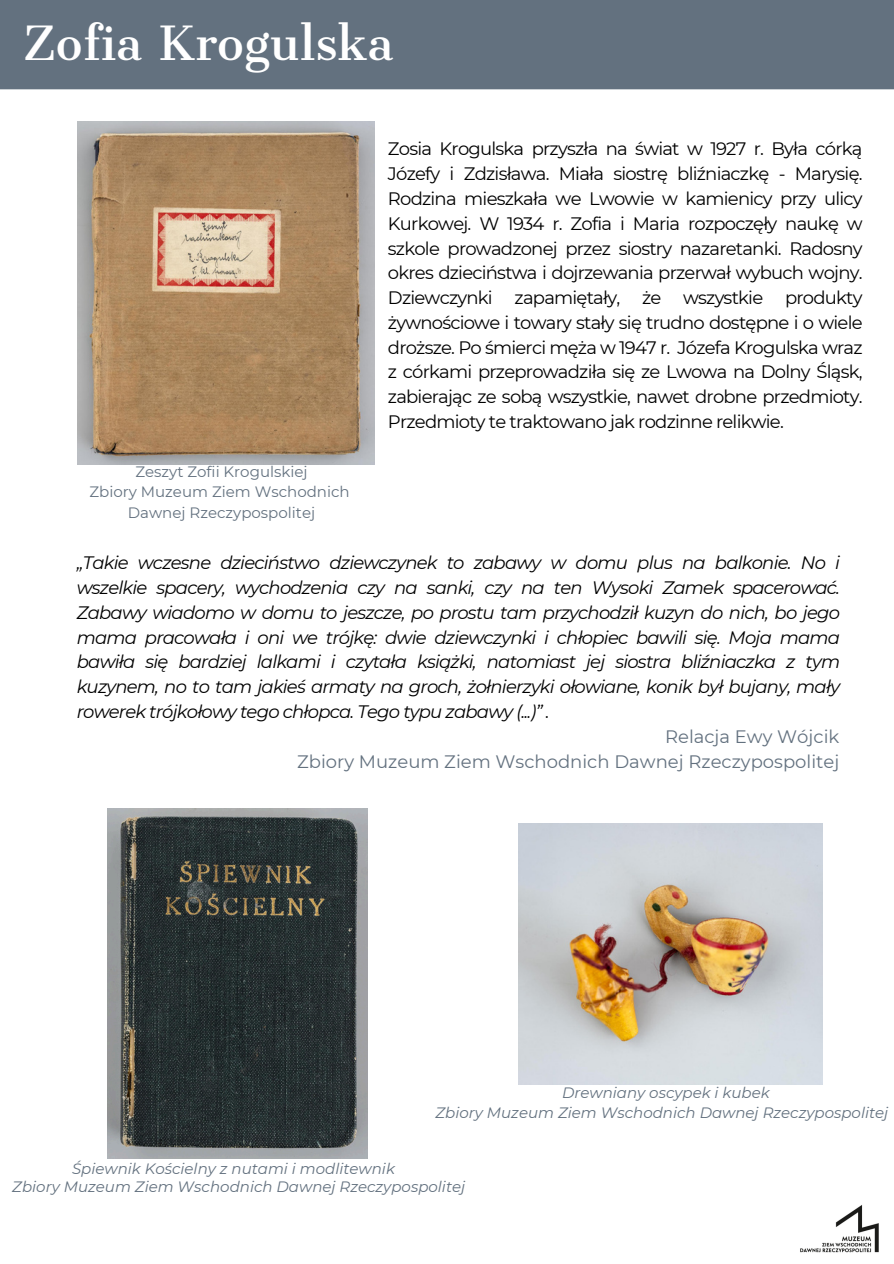
<style>
.page{position:relative;width:894px;height:1264px;background:#fff}
.page>*{position:absolute;margin:0;border:0;box-sizing:border-box;transform-origin:0 0}
.t1{font:45px "Cantata One";color:#fff}
.t2{font:18px/24.8px "Montserrat";letter-spacing:-.045em;color:#000;text-align:justify}
.t3{font:italic 18px "Montserrat";letter-spacing:-.045em;color:#000}
.t4{font:18px "Montserrat";color:#63717f}
.t5{font:italic 15px "Montserrat";color:#63717f}
.t6{font:15px "Montserrat";color:#63717f}
</style>
<div class="page">
<div style="left:0;top:0;width:893px;height:89px;background:#63717f"></div>
<img style="left:518px;top:823px;width:304px;height:261px">
<img style="left:107px;top:808px;width:260px;height:350px">
<img style="left:77px;top:121px;width:297px;height:343px">
<img style="left:800px;top:1205px;width:79px;height:48px">
<p class="t1" style="left:22px;top:16px;width:373px">Zofia Krogulska</p>
<p class="t6" style="left:135px;top:462px;width:174px">Zeszyt Zofii Krogulskiej</p>
<p class="t6" style="left:89px;top:483px;width:262px">Zbiory Muzeum Ziem Wschodnich</p>
<p class="t6" style="left:128px;top:503px;width:189px">Dawnej Rzeczypospolitej</p>
<p class="t2" style="left:388px;top:137px;width:476px">Zosia Krogulska przyszła na świat w 1927 r. Była córką Józefy i Zdzisława. Miała siostrę bliźniaczkę - Marysię.<br>Rodzina mieszkała we Lwowie w kamienicy przy ulicy Kurkowej. W 1934 r. Zofia i Maria rozpoczęły naukę w szkole prowadzonej przez siostry nazaretanki. Radosny okres dzieciństwa i dojrzewania przerwał wybuch wojny.<br>Dziewczynki zapamiętały, że wszystkie produkty żywnościowe i towary stały się trudno dostępne i o wiele droższe. Po śmierci męża w 1947 r. Józefa Krogulska wraz z córkami przeprowadziła się ze Lwowa na Dolny Śląsk, zabierając ze sobą wszystkie, nawet drobne przedmioty.<br>Przedmioty te traktowano jak rodzinne relikwie.</p>
<p class="t3" style="left:77px;top:552px;width:764px">„Takie wczesne dzieciństwo dziewczynek to zabawy w domu plus na balkonie. No i</p>
<p class="t3" style="left:77px;top:576px;width:764px">wszelkie spacery, wychodzenia czy na sanki, czy na ten Wysoki Zamek spacerować.</p>
<p class="t3" style="left:77px;top:601px;width:764px">Zabawy wiadomo w domu to jeszcze, po prostu tam przychodził kuzyn do nich, bo jego</p>
<p class="t3" style="left:77px;top:626px;width:764px">mama pracowała i oni we trójkę: dwie dziewczynki i chłopiec bawili się. Moja mama</p>
<p class="t3" style="left:77px;top:651px;width:764px">bawiła się bardziej lalkami i czytała książki, natomiast jej siostra bliźniaczka z tym</p>
<p class="t3" style="left:77px;top:675px;width:764px">kuzynem, no to tam jakieś armaty na groch, żołnierzyki ołowiane, konik był bujany, mały</p>
<p class="t3" style="left:77px;top:700px;width:474px">rowerek trójkołowy tego chłopca. Tego typu zabawy (...)” .</p>
<p class="t4" style="left:665px;top:725px;width:176px">Relacja Ewy Wójcik</p>
<p class="t4" style="left:297px;top:750px;width:543px">Zbiory Muzeum Ziem Wschodnich Dawnej Rzeczypospolitej</p>
<h2 class="t5" style="left:562px;top:1083px;width:209px">Drewniany oscypek i kubek</h2>
<p class="t5" style="left:72px;top:1158px;width:324px">Śpiewnik Kościelny z nutami i modlitewnik</p>
<p class="t5" style="left:435px;top:1103px;width:454px">Zbiory Muzeum Ziem Wschodnich Dawnej Rzeczypospolitej</p>
<p class="t5" style="left:12px;top:1177px;width:454px">Zbiory Muzeum Ziem Wschodnich Dawnej Rzeczypospolitej</p>
</div>
